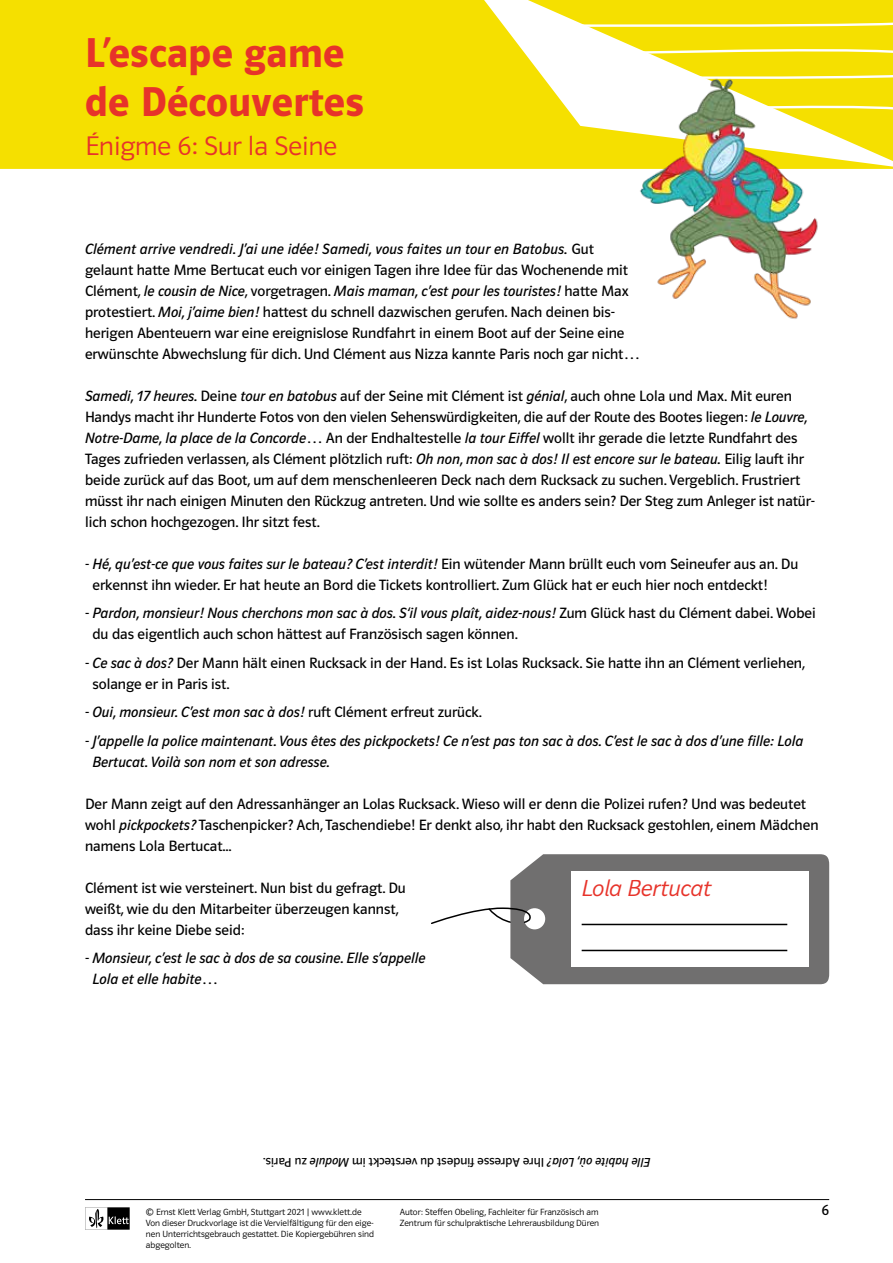
<style>
.page{position:relative;width:893px;height:1263px;background:#fff}
.page>*{position:absolute;margin:0;border:0;box-sizing:border-box;transform-origin:0 0}
.t1{font:600 41.85px/48.9px "Polo CEF";letter-spacing:.01em;color:#e7332a}
.t2{font:300 27px "Polo CEF";color:#e7332a}
.t3{font:italic 300 23.4px "Polo CEF";color:#e7332a}
.t4{font:15px/21px "Polo CEF";color:#000}
.t5{font:italic 15px/21px "Polo CEF";color:#000}
.t6{font:12.75px "Polo CEF";color:#000}
.t7{font:300 9px/10.8px "Polo CEF";color:#000}
.s1{font-style:italic}
.s2{font-style:normal}
</style>
<div class="page">
<hr style="left:85px;top:1199px;width:744px;height:1px;background:#000">
<svg style="left:85px;top:1207px;width:45px;height:23px"></svg>
<div style="left:0;top:0;width:462px;height:169px;background:#f5e000"></div>
<svg style="left:462px;top:0;width:431px;height:169px;fill:#f5e000"></svg>
<svg style="left:578px;top:47px;width:315px;height:9px"></svg>
<svg style="left:853px;top:104px;width:40px;height:9px"></svg>
<svg style="left:617px;top:73px;width:276px;height:7px"></svg>
<svg style="left:531px;top:21px;width:362px;height:7px"></svg>
<img style="left:629px;top:67px;width:224px;height:252px">
<svg style="left:431px;top:854px;width:398px;height:130px"></svg>
<div style="left:571px;top:871px;width:238px;height:96px;background:#fff"></div>
<hr style="left:582px;top:924px;width:205px;height:1px;background:#000">
<hr style="left:582px;top:950px;width:205px;height:1px;background:#000">
<h1 class="t1" style="left:85px;top:29px;width:280px">L’escape game de Découvertes</h1>
<h2 class="t2" style="left:85px;top:130px;width:254px">Énigme 6: Sur la Seine</h2>
<p class="t4" style="left:85px;top:238px;width:556px"><span class="s1">Clément arrive vendredi. J’ai une idée! Samedi, vous faites un tour en Batobus.</span> Gut gelaunt hatte Mme Bertucat euch vor einigen Tagen ihre Idee für das Wochenende mit Clément, <span class="s1">le cousin de Nice</span>, vorgetragen. <span class="s1">Mais maman, c’est pour les touristes!</span> hatte Max protestiert. <span class="s1">Moi, j’aime bien!</span> hattest du schnell dazwischen gerufen. Nach deinen bis&shy;herigen Abenteuern war eine ereignislose Rundfahrt in einem Boot auf der Seine eine erwünschte Abwechslung für dich. Und Clément aus Nizza kannte Paris noch gar nicht…</p>
<p class="t4" style="left:85px;top:385px;width:731px"><span class="s1">Samedi, 17 heures.</span> Deine <span class="s1">tour en batobus</span> auf der Seine mit Clément ist <span class="s1">génial</span>, auch ohne Lola und Max. Mit euren Handys macht ihr Hunderte Fotos von den vielen Sehenswürdigkeiten, die auf der Route des Bootes liegen: <span class="s1">le Louvre, Notre-Dame, la place de la Concorde</span>… An der Endhaltestelle <span class="s1">la tour Eiffel</span> wollt ihr gerade die letzte Rundfahrt des Tages zufrieden verlassen, als Clément plötzlich ruft: <span class="s1">Oh non, mon sac à dos! Il est encore sur le bateau.</span> Eilig lauft ihr beide zurück auf das Boot, um auf dem menschenleeren Deck nach dem Rucksack zu suchen. Vergeblich. Frustriert müsst ihr nach einigen Minuten den Rückzug antreten. Und wie sollte es anders sein? Der Steg zum Anleger ist natür&shy;lich schon hochgezogen. Ihr sitzt fest.</p>
<p class="t4" style="left:92px;top:553px;width:707px;text-indent:-7px">- <span class="s1">Hé, qu’est-ce que vous faites sur le bateau? C’est interdit!</span> Ein wütender Mann brüllt euch vom Seineufer aus an. Du erkennst ihn wieder. Er hat heute an Bord die Tickets kontrolliert. Zum Glück hat er euch hier noch entdeckt!</p>
<p class="t4" style="left:92px;top:603px;width:725px;text-indent:-7px">- <span class="s1">Pardon, monsieur! Nous cherchons mon sac à dos. S‘il vous plaît, aidez-nous!</span> Zum Glück hast du Clément dabei. Wobei du das eigentlich auch schon hättest auf Französisch sagen können.</p>
<p class="t4" style="left:92px;top:652px;width:714px;text-indent:-7px">- <span class="s1">Ce sac à dos?</span> Der Mann hält einen Rucksack in der Hand. Es ist Lolas Rucksack. Sie hatte ihn an Clément verliehen, solange er in Paris ist.</p>
<p class="t5" style="left:85px;top:702px;width:398px"><span class="s2">-</span> Oui, monsieur. C’est mon sac à dos! <span class="s2">ruft Clément erfreut zurück.</span></p>
<p class="t5" style="left:92px;top:730px;width:712px;text-indent:-7px"><span class="s2">-</span> J’appelle la police maintenant. Vous êtes des pickpockets! Ce n’est pas ton sac à dos. C’est le sac à dos d’une fille: Lola<br>Bertucat. Voilà son nom et son adresse.</p>
<p class="t4" style="left:85px;top:793px;width:735px">Der Mann zeigt auf den Adressanhänger an Lolas Rucksack. Wieso will er denn die Polizei rufen? Und was bedeutet wohl <span class="s1">pickpockets?</span> Taschenpicker? Ach, Taschendiebe! Er denkt also, ihr habt den Rucksack gestohlen, einem Mädchen namens Lola Bertucat...</p>
<p class="t4" style="left:85px;top:877px;width:322px">Clément ist wie versteinert. Nun bist du gefragt. Du weißt, wie du den Mitarbeiter überzeugen kannst, dass ihr keine Diebe seid:</p>
<p class="t5" style="left:92px;top:948px;width:335px;text-indent:-7px"><span class="s2">-</span> Monsieur, c’est le sac à dos de sa cousine. Elle s’appelle<br>Lola et elle habite<span class="s2">…</span></p>
<h3 class="t3" style="left:582px;top:875px;width:131px">Lola Bertucat</h3>
<p class="t6" style="left:651px;top:1169px;width:389px;rotate:-180deg"><span class="s1">Elle habite où, Lola?</span> Ihre Adresse findest du versteckt im <span class="s1">Module</span> zu Paris.</p>
<p class="t7" style="left:146px;top:1207px;width:230px">© Ernst Klett Verlag GmbH, Stuttgart 2021 | www.klett.de Von dieser Druckvorlage ist die Vervielfältigung für den eige&shy;nen Unterrichtsgebrauch gestattet. Die Kopiergebühren sind abgegolten.</p>
<p class="t7" style="left:400px;top:1207px;width:201px">Autor: Steffen Obeling, Fachleiter für Französisch am<br>Zentrum für schulpraktische Lehrerausbildung Düren</p>
<p class="t4" style="left:822px;top:1200px;width:9px">6</p>
</div>
